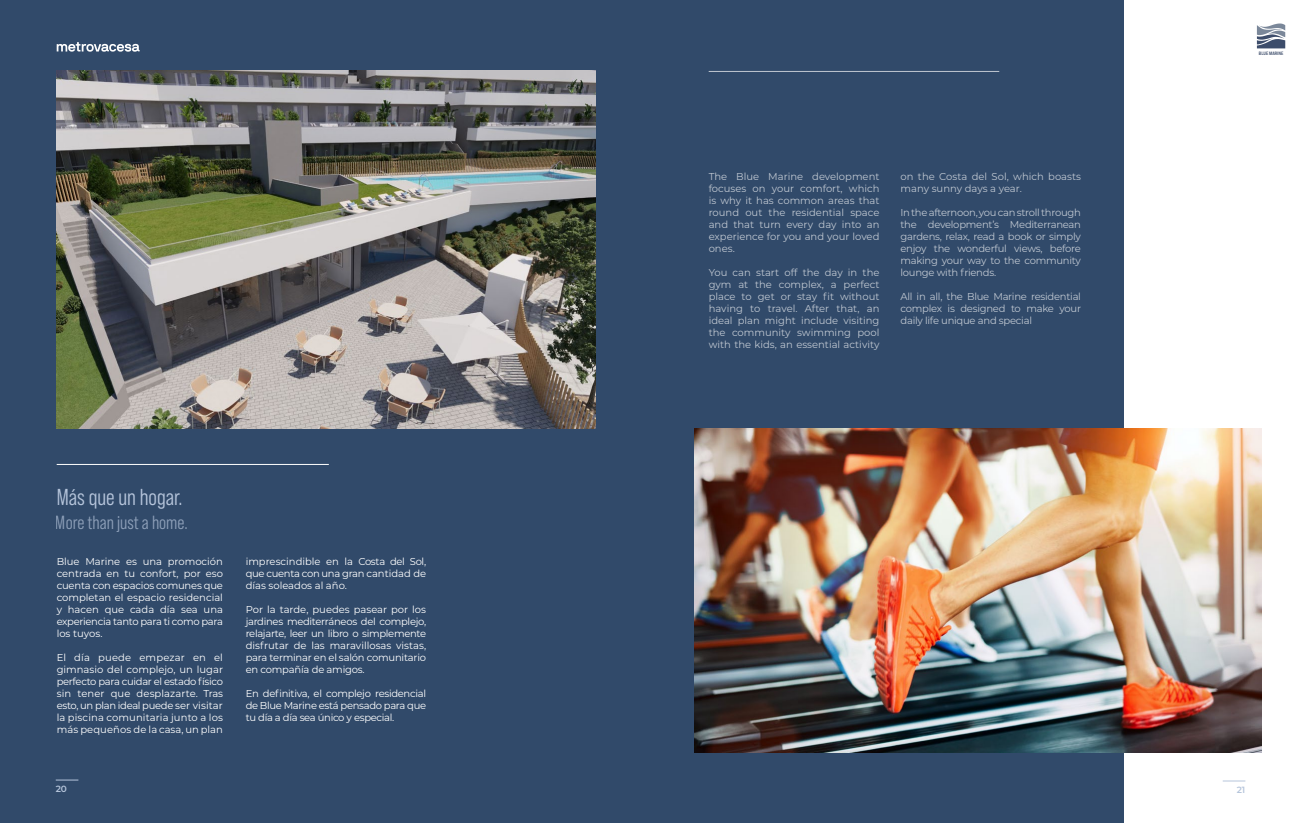
<style>
.page{position:relative;width:1304px;height:823px;background:#fff}
.page>*{position:absolute;margin:0;border:0;box-sizing:border-box;transform-origin:0 0}
.t1{font:23px "Bebas Neue Pro Middle";color:#b6c5db}
.t2{font:19px "Bebas Neue Pro Middle";color:#b6c5db}
.t3{font:10px/12px "Montserrat";letter-spacing:-.02em;color:#fff;text-align:justify}
.t4{font:10px/12px "Montserrat";color:#fff}
.t5{font:600 9px "Montserrat";color:#b6c5db}
.t6{font:4.8px "Bebas Neue Pro Exp Bd";color:#3d4d6b}
</style>
<div class="page">
<svg style="left:1223px;top:780px;width:22px;height:1px"></svg>
<svg style="left:1257px;top:23px;width:28px;height:25px"></svg>
<div style="left:0;top:0;width:1124px;height:822px;background:#314a6a"></div>
<img style="left:57px;top:71px;width:538px;height:357px">
<img style="left:694px;top:428px;width:567px;height:323px">
<svg style="left:57px;top:42px;width:83px;height:10px"></svg>
<hr style="left:57px;top:463px;width:272px;height:1px;background:#fff">
<hr style="left:709px;top:71px;width:290px;height:1px;background:#fff">
<svg style="left:56px;top:779px;width:22px;height:1px"></svg>
<h1 class="t1" style="left:57px;top:483px;width:127px">Más que un hogar.</h1>
<h2 class="t2" style="left:56px;top:511px;width:134px">More than just a home.</h2>
<p class="t3" style="left:57px;top:554px;width:168px">Blue Marine es una promoción centrada en tu confort, por eso cuenta con espacios comunes que completan el espacio residencial y hacen que cada día sea una experiencia tanto para ti como para los tuyos.</p>
<p class="t3" style="left:57px;top:650px;width:168px">El día puede empezar en el gimnasio del complejo, un lugar perfecto para cuidar el estado físico sin tener que desplazarte. Tras esto, un plan ideal puede ser visitar la piscina comunitaria junto a los más pequeños de la casa, un plan</p>
<p class="t5" style="left:56px;top:781px;width:13px">20</p>
<p class="t3" style="left:246px;top:554px;width:182px">imprescindible en la Costa del Sol, que cuenta con una gran cantidad de días soleados al año.</p>
<p class="t3" style="left:246px;top:602px;width:182px">Por la tarde, puedes pasear por los jardines mediterráneos del complejo, relajarte, leer un libro o simplemente disfrutar de las maravillosas vistas, para terminar en el salón comunitario en compañía de amigos.</p>
<p class="t3" style="left:246px;top:686px;width:182px">En definitiva, el complejo residencial de Blue Marine está pensado para que tu día a día sea único y especial.</p>
<p class="t3" style="left:709px;top:170px;width:172px">The Blue Marine development focuses on your comfort, which is why it has common areas that round out the residential space and that turn every day into an experience for you and your loved ones.</p>
<p class="t3" style="left:709px;top:266px;width:172px">You can start off the day in the gym at the complex, a perfect place to get or stay fit without having to travel. After that, an ideal plan might include visiting the community swimming pool with the kids, an essential activity</p>
<p class="t4" style="left:900px;top:170px;width:182px">on the Costa del Sol, which boasts many sunny days a year.</p>
<p class="t3" style="left:900px;top:206px;width:182px">In the afternoon, you can stroll through the development’s Mediterranean gardens, relax, read a book or simply enjoy the wonderful views, before making your way to the community lounge with friends.</p>
<p class="t3" style="left:900px;top:290px;width:182px">All in all, the Blue Marine residential complex is designed to make your daily life unique and special</p>
<p class="t6" style="left:1259px;top:50px;width:26px">BLUE MARINE</p>
<p class="t5" style="left:1237px;top:782px;width:10px">21</p>
</div>
